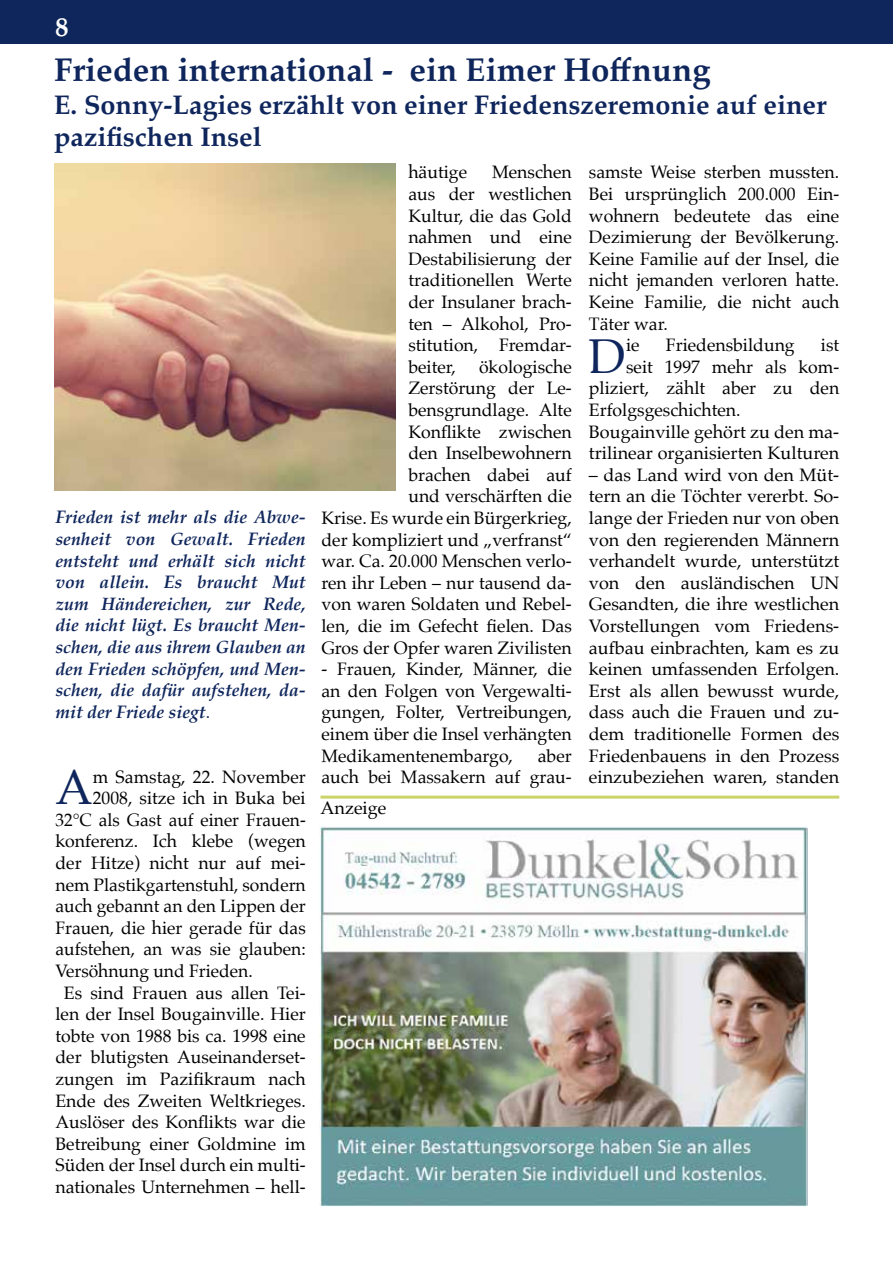
<style>
.page{position:relative;width:893px;height:1263px;background:#fff}
.page>*{position:absolute;margin:0;border:0;box-sizing:border-box;transform-origin:0 0}
.t1{font:48.9px "Palatino";color:#0f265c}
.t2{font:700 33px "Palatino";color:#0f265c}
.t3{font:700 27px/32.4px "Palatino";color:#0f265c}
.t4{font:700 27px "Palatino";color:#fff}
.t5{font:18px/21.6px "Palatino";color:#000;text-align:justify}
.t6{font:italic 700 18px/21.6px "Palatino";color:#0f265c;text-align:justify}
.t7{font:18px "Palatino";color:#000;scale:.96 1}
.s1{font-weight:400;font-style:normal}
</style>
<div class="page">
<div style="left:0;top:0;width:893px;height:44px;background:#0f265c"></div>
<hr style="left:320px;top:796px;width:519px;height:3px;background:#cad467">
<img style="left:319px;top:826px;width:488px;height:380px">
<img style="left:54px;top:163px;width:342px;height:327px">
<h3 class="t4" style="left:55px;top:4px;width:15px">8</h3>
<h2 class="t2" style="left:54px;top:42px;width:658px">Frieden international - ein Eimer Hoffnung</h2>
<h3 class="t3" style="left:54px;top:87px;width:774px">E. Sonny-Lagies erzählt von einer Friedenszeremonie auf einer pazifischen Insel</h3>
<p class="t6" style="left:55px;top:506px;width:252px">Frieden ist mehr als die Abwe&shy;senheit von Gewalt. Frieden entsteht und erhält sich nicht von allein. Es braucht Mut zum Händereichen, zur Rede, die nicht lügt. Es braucht Men&shy;schen, die aus ihrem Glauben an den Frieden schöpfen, und Men&shy;schen, die dafür aufstehen, da&shy;mit der Friede siegt<span class="s1">.</span></p>
<h1 class="t1" style="left:55px;top:747px;width:39px">A</h1>
<p class="t5" style="left:93px;top:766px;width:215px">m Samstag, 22. November</p>
<p class="t5" style="left:93px;top:787px;width:214px">2008, sitze ich in Buka bei</p>
<p class="t7" style="left:55px;top:805px;width:262px">32°C als Gast auf einer Frauen-</p>
<p class="t5" style="left:55px;top:830px;width:252px">konferenz. Ich klebe (wegen</p>
<p class="t5" style="left:55px;top:852px;width:252px">der Hitze) nicht nur auf mei-</p>
<p class="t5" style="left:55px;top:874px;width:252px">nem Plastikgartenstuhl, sondern</p>
<p class="t5" style="left:55px;top:895px;width:252px">auch gebannt an den Lippen der</p>
<p class="t5" style="left:55px;top:917px;width:252px">Frauen, die hier gerade für das</p>
<p class="t5" style="left:55px;top:938px;width:252px">aufstehen, an was sie glauben:</p>
<p class="t5" style="left:55px;top:960px;width:199px">Versöhnung und Frieden.</p>
<p class="t5" style="left:64px;top:982px;width:243px">Es sind Frauen aus allen Tei-</p>
<p class="t5" style="left:55px;top:1003px;width:252px">len der Insel Bougainville. Hier</p>
<p class="t5" style="left:55px;top:1025px;width:252px">tobte von 1988 bis ca. 1998 eine</p>
<p class="t5" style="left:55px;top:1046px;width:252px">der blutigsten Auseinanderset-</p>
<p class="t5" style="left:55px;top:1068px;width:252px">zungen im Pazifikraum nach</p>
<p class="t5" style="left:55px;top:1090px;width:252px">Ende des Zweiten Weltkrieges.</p>
<p class="t5" style="left:55px;top:1111px;width:252px">Auslöser des Konflikts war die</p>
<p class="t5" style="left:55px;top:1133px;width:252px">Betreibung einer Goldmine im</p>
<p class="t5" style="left:55px;top:1154px;width:252px">Süden der Insel durch ein multi-</p>
<p class="t5" style="left:55px;top:1176px;width:252px">nationales Unternehmen – hell-</p>
<p class="t5" style="left:408px;top:161px;width:165px;text-indent:84px">Menschen aus der westlichen Kultur, die das Gold nahmen und eine Destabilisierung der traditionellen Werte der Insulaner brach&shy;ten – Alkohol, Pro&shy;stitution, Fremdar&shy;beiter,</p>
<p class="t5" style="left:408px;top:161px;width:60px">häutige</p>
<p class="t5" style="left:321px;top:356px;width:252px;text-align:right">ökologische<br>Zerstörung der Le&shy;bensgrundlage. Alte<br>Konflikte zwischen<br>den Inselbewohnern<br>brachen dabei auf<br>und verschärften die<br>Krise. Es wurde ein Bürgerkrieg, der kompliziert und „verfranst“ war. Ca. 20.000 Menschen verlo&shy;ren ihr Leben – nur tausend da&shy;von waren Soldaten und Rebel&shy;len, die im Gefecht fielen. Das<br>Gros der Opfer waren Zivilisten</p>
<p class="t5" style="left:321px;top:658px;width:252px">- Frauen, Kinder, Männer, die an den Folgen von Vergewalti&shy;gungen, Folter, Vertreibungen, einem über die Insel verhängten Medikamentenembargo,</p>
<p class="t5" style="left:321px;top:744px;width:252px;text-align:right">aber<br>auch bei Massakern auf grau-</p>
<p class="t5" style="left:320px;top:797px;width:67px">Anzeige</p>
<p class="t5" style="left:589px;top:161px;width:252px">samste Weise sterben mussten.<br>Bei ursprünglich 200.000 Ein&shy;wohnern bedeutete das eine Dezimierung der Bevölkerung.<br>Keine Familie auf der Insel, die nicht jemanden verloren hatte.<br>Keine Familie, die nicht auch Täter war.</p>
<h1 class="t1" style="left:589px;top:315px;width:39px">D</h1>
<p class="t5" style="left:626px;top:334px;width:15px">ie</p>
<p class="t5" style="left:666px;top:334px;width:130px">Friedensbildung</p>
<p class="t5" style="left:821px;top:334px;width:20px">ist</p>
<p class="t5" style="left:626px;top:356px;width:215px">seit 1997 mehr als kom-</p>
<p class="t5" style="left:589px;top:377px;width:252px">pliziert, zählt aber zu den</p>
<p class="t5" style="left:589px;top:399px;width:153px">Erfolgsgeschichten.</p>
<p class="t5" style="left:589px;top:420px;width:252px">Bougainville gehört zu den ma-</p>
<p class="t5" style="left:589px;top:442px;width:252px">trilinear organisierten Kulturen</p>
<p class="t5" style="left:589px;top:464px;width:252px">– das Land wird von den Müt&shy;tern an die Töchter vererbt. So&shy;lange der Frieden nur von oben von den regierenden Männern verhandelt wurde, unterstützt von den ausländischen UN Gesandten, die ihre westlichen Vorstellungen vom Friedens&shy;aufbau einbrachten, kam es zu keinen umfassenden Erfolgen.<br>Erst als allen bewusst wurde, dass auch die Frauen und zu&shy;dem traditionelle Formen des Friedenbauens in den Prozess einzubeziehen waren, standen</p>
</div>
